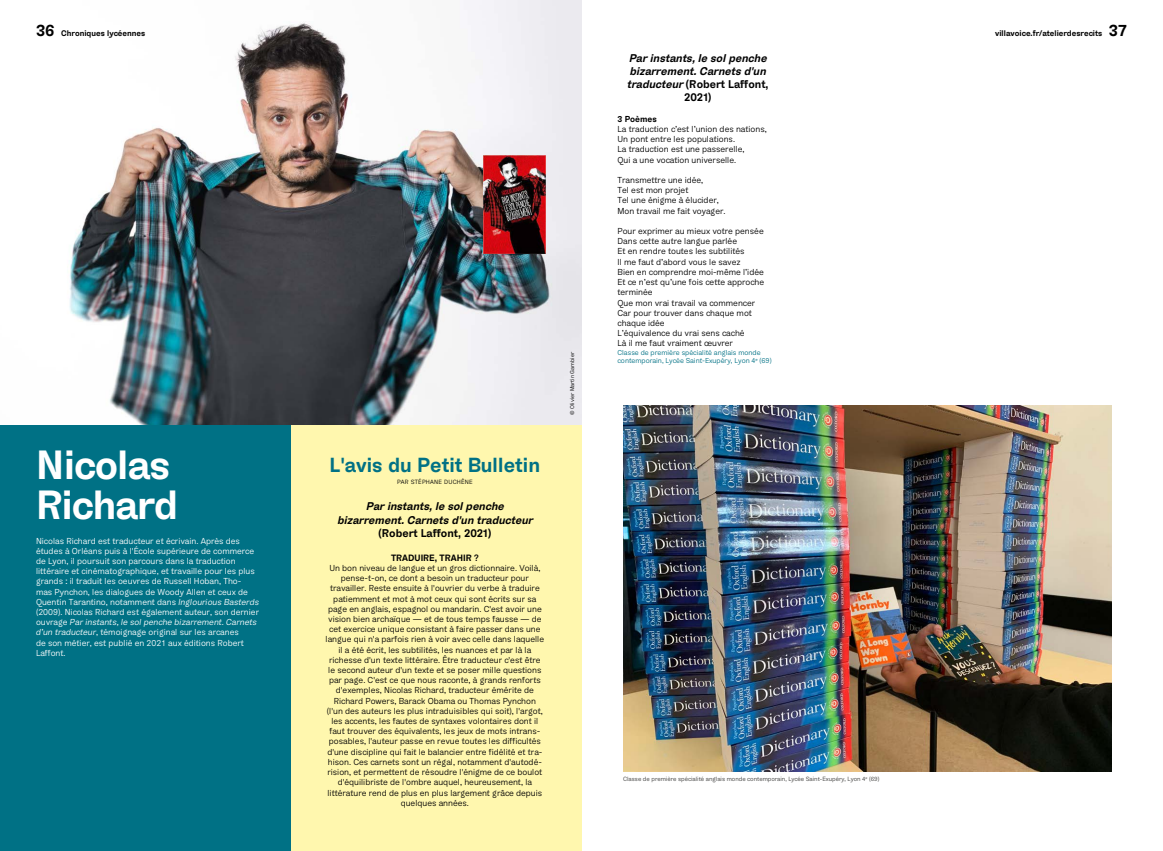
<style>
.page{position:relative;width:1163px;height:851px;background:#fff}
.page>*{position:absolute;margin:0;border:0;box-sizing:border-box;transform-origin:0 0}
.t1{font:700 40px/40px "G Gdiplomat";letter-spacing:-.02em;color:#fff}
.t2{font:700 20px "G Gdiplomat";color:#007185}
.t3{font:italic 700 11px/13.2px "G Gdiplomat";color:#000;text-align:center}
.t4{font:700 11px "G Gdiplomat";color:#000}
.t5{font:700 9px "G Gdiplomat";color:#000}
.t6{font:8.5px/10.2px "G Gdiplomat";color:#000}
.t7{font:8.5px/10.2px "G Gdiplomat";color:#fff}
.t8{font:700 8.5px "G Gdiplomat";color:#000}
.t9{font:700 8px "G Gdiplomat";color:#000}
.t10{font:7px/8.4px "G Gdiplomat";color:#007185}
.t11{font:6px "G Gdiplomat";color:#3c3c3b}
.t12{font:6px "G Gdiplomat";letter-spacing:.04em;color:#000}
.t13{font:5.5px "G Gdiplomat";color:#000}
.s1{font-size:16px}
.s2{font-style:italic}
.s3{font-weight:500}
.s4{font-style:normal}
</style>
<div class="page">
<img style="left:69px;top:0;width:512px;height:425px">
<img style="left:483px;top:155px;width:62px;height:98px">
<img style="left:623px;top:405px;width:487px;height:366px">
<div style="left:0;top:425px;width:291px;height:425px;background:#007185"></div>
<div style="left:291px;top:425px;width:290px;height:425px;background:#fff7ae"></div>
<p class="t9" style="left:36px;top:28px;width:111px"><span class="s1">36</span> Chroniques lycéennes</p>
<h1 class="t1" style="left:36px;top:445px;width:144px">Nicolas<br>Richard</h1>
<p class="t7" style="left:36px;top:535px;width:224px">Nicolas Richard est traducteur et écrivain. Après des études à Orléans puis à l'École supérieure de commerce de Lyon, il poursuit son parcours dans la traduction littéraire et cinématographique, et travaille pour les plus grands : il traduit les oeuvres de Russell Hoban, Tho&shy;mas Pynchon, les dialogues de Woody Allen et ceux de Quentin Tarantino, notamment dans <span class="s2">Inglourious Basterds </span>(2009). Nicolas Richard est également auteur, son dernier ouvrage <span class="s2">Par instants, le sol penche bizarrement. Carnets d’un traducteur</span>, témoignage original sur les arcanes<br>de son métier, est publié en 2021 aux éditions Robert Laffont.</p>
<h2 class="t2" style="left:329px;top:452px;width:212px">L'avis du Petit Bulletin</h2>
<p class="t12" style="left:397px;top:478px;width:77px">PAR STÉPHANE DUCHÊNE</p>
<p class="t3" style="left:337px;top:499px;width:200px">Parinstants,le solpenche bizarrement.Carnets d'un traducteur</p>
<p class="t4" style="left:378px;top:525px;width:114px">(Robert Laffont, 2021)</p>
<p class="t5" style="left:391px;top:551px;width:89px">TRADUIRE, TRAHIR <span class="s3">?</span></p>
<p class="t6" style="left:325px;top:563px;width:220px;text-align:center">Un bon niveau de langue et un gros dictionnaire. Voilà, pense-t-on, ce dont a besoin un traducteur pour travailler. Reste ensuite à l'ouvrier du verbe à traduire patiemment et mot à mot ceux qui sont écrits sur sa page en anglais, espagnol ou mandarin. C'est avoir une vision bien archaïque — et de tous temps fausse — de cet exercice unique consistant à faire passer dans une langue qui n'a parfois rien à voir avec celle dans laquelle il a été écrit, les subtilités, les nuances et par là la richesse d'un texte littéraire. Être traducteur c'est être le second auteur d'un texte et se poser mille questions par page. C'est ce que nous raconte, à grands renforts d'exemples, Nicolas Richard, traducteur émérite de Richard Powers, Barack Obama ou Thomas Pynchon (l'un des auteurs les plus intraduisibles qui soit), l'argot, les accents, les fautes de syntaxes volontaires dont il faut trouver des équivalents, les jeux de mots intrans&shy;posables, l'auteur passe en revue toutes les difficultés d'une discipline qui fait le balancier entre fidélité et tra&shy;hison. Ces carnets sont un régal, notamment d'autodé&shy;rision, et permettent de résoudre l'énigme de ce boulot d'équilibriste de l'ombre auquel, heureusement, la littérature rend de plus en plus largement grâce depuis quelques années.</p>
<p class="t13" style="left:568px;top:415px;width:64px;rotate:-90deg">© Olivier Martin Gambier</p>
<p class="t3" style="left:626px;top:51px;width:144px">Parinstants,le solpenche bizarrement.Carnets d'un traducteur<span class="s4">(Robert Laffont,<br>2021)</span></p>
<p class="t8" style="left:617px;top:113px;width:41px">3 Poèmes</p>
<p class="t6" style="left:617px;top:124px;width:151px">La traduction c’est l’union des nations, Un pont entre les populations.<br>La traduction est une passerelle,<br>Qui a une vocation universelle.</p>
<p class="t6" style="left:617px;top:175px;width:109px">Transmettre une idée,<br>Tel est mon projet<br>Tel une énigme à élucider,<br>Mon travail me fait voyager.</p>
<p class="t6" style="left:617px;top:226px;width:148px">Pour exprimer au mieux votre pensée<br>Dans cette autre langue parlée<br>Et en rendre toutes les subtilités<br>Il me faut d’abord vous le savez<br>Bien en comprendre moi-même l’idée<br>Et ce n’est qu’une fois cette approche terminée<br>Que mon vrai travail va commencer<br>Car pour trouver dans chaque mot chaque idée<br>L’équivalence du vrai sens caché<br>Là il me faut vraiment œuvrer</p>
<p class="t10" style="left:617px;top:348px;width:155px">Classe de première spécialité anglais monde contemporain, Lycée Saint-Exupéry, Lyon 4<sup>e</sup> (69)</p>
<p class="t11" style="left:623px;top:775px;width:258px">Classe de première spécialité anglais monde contemporain, Lycée Saint-Exupéry, Lyon 4<sup>e</sup> (69)</p>
<p class="t9" style="left:995px;top:28px;width:133px">villavoice.fr/atelierdesrecits <span class="s1">37</span></p>
</div>
